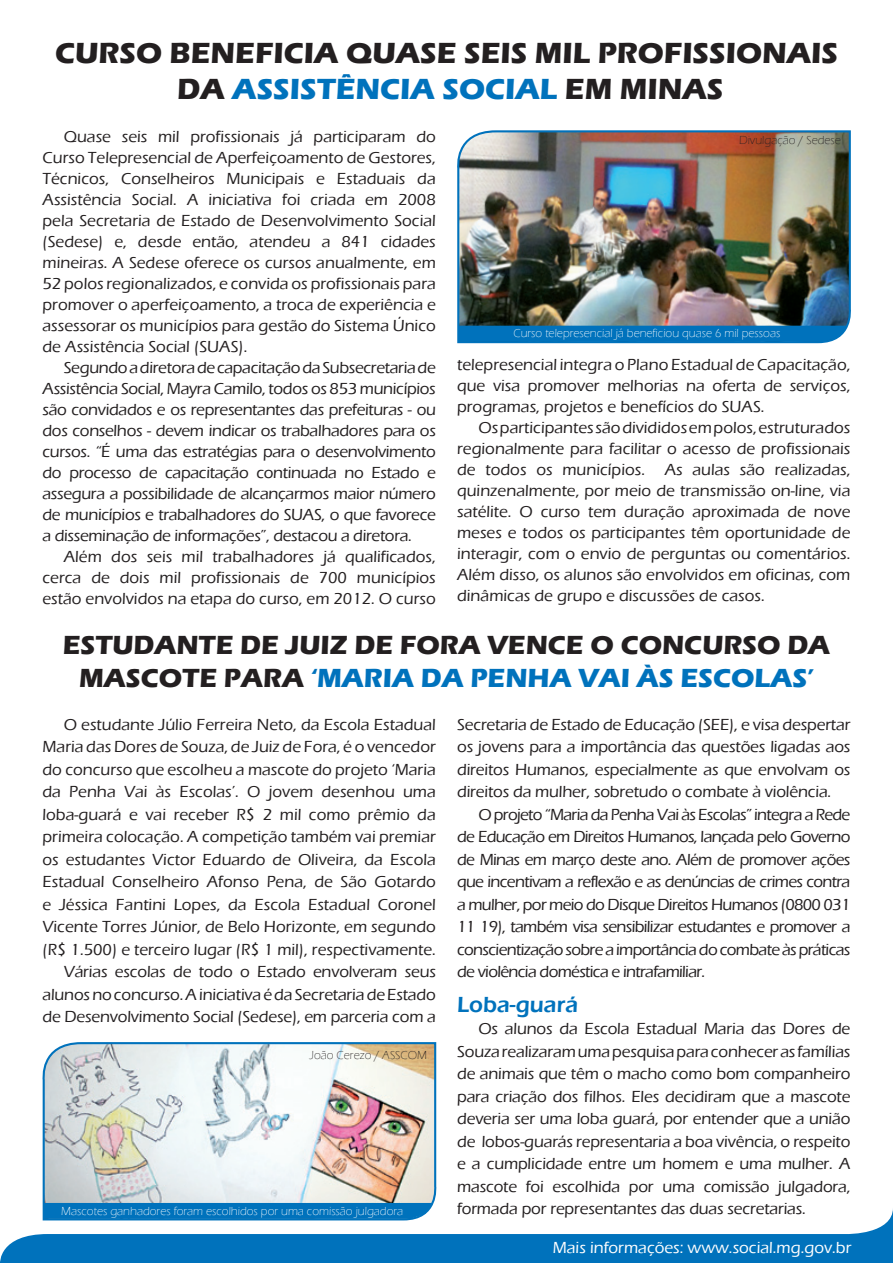
<style>
.page{position:relative;width:893px;height:1263px;background:#fff}
.page>*{position:absolute;margin:0;border:0;box-sizing:border-box;transform-origin:0 0}
.t1{font:700 30px "Eras ITC";color:#231f20}
.t2{font:700 30px "Eras ITC";color:#0072bc}
.t3{font:700 27px/32.4px "Eras ITC";color:#231f20;text-align:center}
.t4{font:600 22.5px "Eras ITC";color:#0072bc}
.t5{font:500 16.5px/21px "Eras ITC";letter-spacing:-.005em;color:#231f20;text-align:justify}
.t6{font:500 16.5px "Eras ITC";color:#fff}
.t7{font:300 12px "Eras ITC";color:#fff}
.t8{font:300 12px "Eras ITC";color:#231f20}
.s1{color:#231f20}
.s2{color:#0072bc}
</style>
<div class="page">
<svg style="left:0;top:1209px;width:893px;height:54px;fill:#0072bc"></svg>
<img style="left:457px;top:130px;width:394px;height:214px">
<div style="left:458px;top:326px;width:389px;height:15px;background:#0072bc"></div>
<img style="left:39px;top:1042px;width:400px;height:179px">
<svg style="left:44px;top:1203px;width:389px;height:16px;background:#0474bc"></svg>
<p class="t1" style="left:55px;top:36px;width:784px">CURSO BENEFICIA QUASE SEIS MIL PROFISSIONAIS</p>
<p class="t2" style="left:177px;top:72px;width:548px"><span class="s1">DA</span> ASSISTÊNCIA SOCIAL <span class="s1">EM MINAS</span></p>
<p class="t5" style="left:43px;top:126px;width:395px;text-indent:21px">Quase seis mil profissionais já participaram do Curso Telepresencial de Aperfeiçoamento de Gestores, Técnicos, Conselheiros Municipais e Estaduais da Assistência Social. A iniciativa foi criada em 2008 pela Secretaria de Estado de Desenvolvimento Social (Sedese) e, desde então, atendeu a 841 cidades mineiras. A Sedese oferece os cursos anualmente, em 52 polos regionalizados, e convida os profissionais para promover o aperfeiçoamento, a troca de experiência e assessorar os municípios para gestão do Sistema Único de Assistência Social (SUAS).</p>
<p class="t5" style="left:43px;top:357px;width:395px;text-indent:21px">Segundo a diretora de capacitação da Subsecretaria de Assistência Social, Mayra Camilo, todos os 853 municípios são convidados e os representantes das prefeituras - ou dos conselhos - devem indicar os trabalhadores para os cursos. “É uma das estratégias para o desenvolvimento do processo de capacitação continuada no Estado e assegura a possibilidade de alcançarmos maior número de municípios e trabalhadores do SUAS, o que favorece a disseminação de informações”, destacou a diretora.</p>
<p class="t5" style="left:43px;top:546px;width:395px;text-indent:21px">Além dos seis mil trabalhadores já qualificados, cerca de dois mil profissionais de 700 municípios estão envolvidos na etapa do curso, em 2012. O curso</p>
<p class="t8" style="left:739px;top:133px;width:103px">Divulgação / Sedese</p>
<p class="t7" style="left:513px;top:327px;width:268px">Curso telepresencial já beneficiou quase 6 mil pessoas</p>
<p class="t5" style="left:457px;top:354px;width:395px">telepresencial integra o Plano Estadual de Capacitação, que visa promover melhorias na oferta de serviços, programas, projetos e benefícios do SUAS.</p>
<p class="t5" style="left:457px;top:417px;width:395px;text-indent:21px">Os participantes são divididos em polos, estruturados regionalmente para facilitar o acesso de profissionais de todos os municípios. As aulas são realizadas, quinzenalmente, por meio de transmissão on-line, via satélite. O curso tem duração aproximada de nove meses e todos os participantes têm oportunidade de interagir, com o envio de perguntas ou comentários.<br>Além disso, os alunos são envolvidos em oficinas, com dinâmicas de grupo e discussões de casos.</p>
<p class="t3" style="left:63px;top:629px;width:769px">ESTUDANTE DE JUIZ DE FORA VENCE O CONCURSO DA<br>MASCOTE PARA <span class="s2">‘MARIA DA PENHA VAI ÀS ESCOLAS’</span></p>
<p class="t5" style="left:43px;top:713px;width:395px;line-height:22.5px;text-indent:21px">O estudante Júlio Ferreira Neto, da Escola Estadual Maria das Dores de Souza, de Juiz de Fora, é o vencedor do concurso que escolheu a mascote do projeto ‘Maria da Penha Vai às Escolas’. O jovem desenhou uma loba-guará e vai receber R$ 2 mil como prêmio da primeira colocação. A competição também vai premiar os estudantes Victor Eduardo de Oliveira, da Escola Estadual Conselheiro Afonso Pena, de São Gotardo e Jéssica Fantini Lopes, da Escola Estadual Coronel Vicente Torres Júnior, de Belo Horizonte, em segundo (R$ 1.500) e terceiro lugar (R$ 1 mil), respectivamente.</p>
<p class="t5" style="left:43px;top:960px;width:395px;line-height:22.5px;text-indent:21px">Várias escolas de todo o Estado envolveram seus alunos no concurso. A iniciativa é da Secretaria de Estado de Desenvolvimento Social (Sedese), em parceria com a</p>
<p class="t5" style="left:457px;top:713px;width:395px;line-height:22.5px">Secretaria de Estado de Educação (SEE), e visa despertar os jovens para a importância das questões ligadas aos direitos Humanos, especialmente as que envolvam os direitos da mulher, sobretudo o combate à violência.</p>
<p class="t5" style="left:457px;top:803px;width:395px;line-height:22.5px;text-indent:21px">O projeto “Maria da Penha Vai às Escolas” integra a Rede de Educação em Direitos Humanos, lançada pelo Governo de Minas em março deste ano. Além de promover ações que incentivam a reflexão e as denúncias de crimes contra a mulher, por meio do Disque Direitos Humanos (0800 031<br>11 19), também visa sensibilizar estudantes e promover a conscientização sobre a importância do combate às práticas de violência doméstica e intrafamiliar.</p>
<p class="t4" style="left:457px;top:991px;width:123px">Loba-guará</p>
<p class="t5" style="left:457px;top:1017px;width:395px;line-height:22.5px;text-indent:21px">Os alunos da Escola Estadual Maria das Dores de Souza realizaram uma pesquisa para conhecer as famílias de animais que têm o macho como bom companheiro para criação dos filhos. Eles decidiram que a mascote deveria ser uma loba guará, por entender que a união de lobos-guarás representaria a boa vivência, o respeito e a cumplicidade entre um homem e uma mulher. A mascote foi escolhida por uma comissão julgadora, formada por representantes das duas secretarias.</p>
<p class="t8" style="left:310px;top:1048px;width:119px">João Cerezo / ASSCOM</p>
<p class="t7" style="left:61px;top:1204px;width:343px">Mascotes ganhadores foram escolhidos por uma comissão julgadora</p>
<p class="t6" style="left:553px;top:1238px;width:300px">Mais informações: www.social.mg.gov.br</p>
</div>
